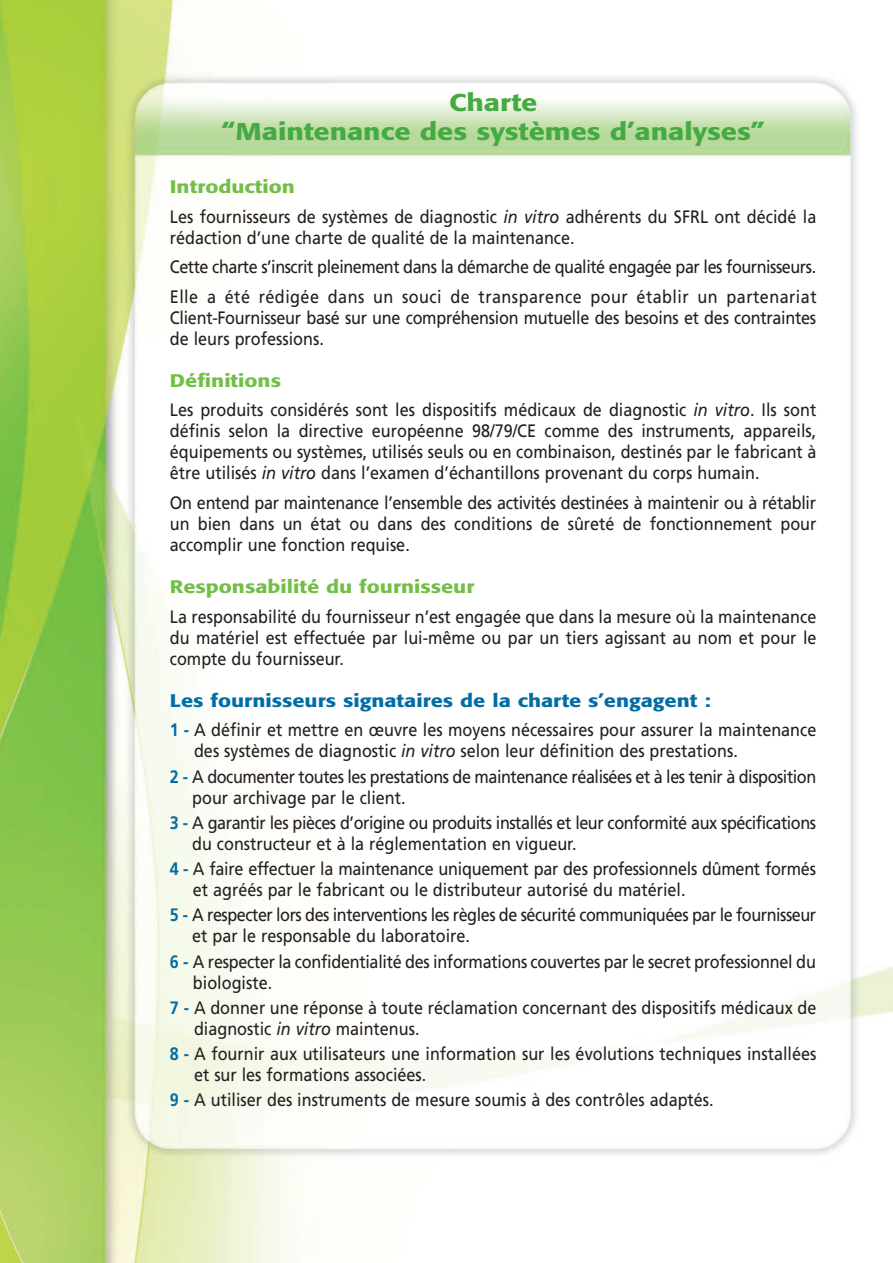
<style>
.page{position:relative;width:893px;height:1263px;background:#fff}
.page>*{position:absolute;margin:0;border:0;box-sizing:border-box;transform-origin:0 0}
.t1{font:500 24px/28.5px "Formata";color:#44aa42;text-align:center;scale:1.2 1}
.t2{font:18px/21px "Frutiger";color:#231f20;scale:.9 1}
.t3{font:18px/21px "Frutiger";letter-spacing:-.03em;color:#231f20;scale:.9 1}
.t4{font:500 18px "Formata";color:#71bf44;scale:1.2 1}
.t5{font:500 18px "Formata";color:#006da6;scale:1.2 1}
.s1{font-style:italic}
.s2{font-weight:700;color:#006da6}
</style>
<div class="page">
<img style="left:0;top:0;width:893px;height:1263px">
<h1 class="t1" style="left:222px;top:91px;width:454px">Charte<br>“Maintenance des systèmes d’analyses”</h1>
<p class="t4" style="left:170px;top:179px;width:106px">Introduction</p>
<p class="t2" style="left:170px;top:207px;width:720px">Les fournisseurs de systèmes de diagnostic <span class="s1">in vitro</span> adhérents du SFRL ont décidé la rédaction d’une charte de qualité de la maintenance.</p>
<p class="t3" style="left:170px;top:253px;width:720px;line-height:29.5px">Cette charte s’inscrit pleinement dans la démarche de qualité engagée par les fournisseurs.<br>Elle a été rédigée dans un souci de transparence pour établir un partenariat</p>
<p class="t2" style="left:170px;top:308px;width:719px">Client-Fournisseur basé sur une compréhension mutuelle des besoins et des contraintes de leurs professions.</p>
<p class="t4" style="left:170px;top:372px;width:94px">Définitions</p>
<p class="t2" style="left:170px;top:401px;width:720px;text-align:justify">Les produits considérés sont les dispositifs médicaux de diagnostic <span class="s1">in vitro</span>. Ils sont définis selon la directive européenne 98/79/CE comme des instruments, appareils, équipements ou systèmes, utilisés seuls ou en combinaison, destinés par le fabricant à être utilisés <span class="s1">in vitro</span> dans l’examen d’échantillons provenant du corps humain.</p>
<p class="t2" style="left:170px;top:493px;width:720px;text-align:justify">On entend par maintenance l’ensemble des activités destinées à maintenir ou à rétablir un bien dans un état ou dans des conditions de sûreté de fonctionnement pour accomplir une fonction requise.</p>
<p class="t4" style="left:170px;top:579px;width:255px">Responsabilité du fournisseur</p>
<p class="t2" style="left:170px;top:607px;width:720px;text-align:justify">La responsabilité du fournisseur n’est engagée que dans la mesure où la maintenance du matériel est effectuée par lui-même ou par un tiers agissant au nom et pour le compte du fournisseur.</p>
<p class="t5" style="left:170px;top:692px;width:452px">Les fournisseurs signataires de la charte s’engagent :</p>
<p class="t2" style="left:194px;top:721px;width:693px;text-indent:-24px"><span class="s2">1 -</span> A définir et mettre en œuvre les moyens nécessaires pour assurer la maintenance des systèmes de diagnostic <span class="s1">in vitro</span> selon leur définition des prestations.</p>
<p class="t3" style="left:192px;top:767px;width:695px;text-indent:-22px"><span class="s2">2 -</span> A documenter toutes les prestations de maintenance réalisées et à les tenir à disposition pour archivage par le client.</p>
<p class="t3" style="left:192px;top:813px;width:695px;text-indent:-22px"><span class="s2">3 -</span> A garantir les pièces d’origine ou produits installés et leur conformité aux spécifications du constructeur et à la réglementation en vigueur.</p>
<p class="t2" style="left:193px;top:860px;width:694px;text-indent:-23px"><span class="s2">4 -</span> A faire effectuer la maintenance uniquement par des professionnels dûment formés et agréés par le fabricant ou le distributeur autorisé du matériel.</p>
<p class="t3" style="left:192px;top:906px;width:695px;text-indent:-22px"><span class="s2">5 -</span> A respecter lors des interventions les règles de sécurité communiquées par le fournisseur et par le responsable du laboratoire.</p>
<p class="t2" style="left:193px;top:952px;width:694px;text-indent:-23px"><span class="s2">6 -</span> A respecter la confidentialité des informations couvertes par le secret professionnel du biologiste.</p>
<p class="t2" style="left:194px;top:999px;width:693px;text-indent:-24px"><span class="s2">7 -</span> A donner une réponse à toute réclamation concernant des dispositifs médicaux de diagnostic <span class="s1">in vitro</span> maintenus.</p>
<p class="t2" style="left:194px;top:1045px;width:693px;text-indent:-24px"><span class="s2">8 -</span> A fournir aux utilisateurs une information sur les évolutions techniques installées et sur les formations associées.</p>
<p class="t2" style="left:170px;top:1091px;width:606px"><span class="s2">9 -</span> A utiliser des instruments de mesure soumis à des contrôles adaptés.</p>
</div>
